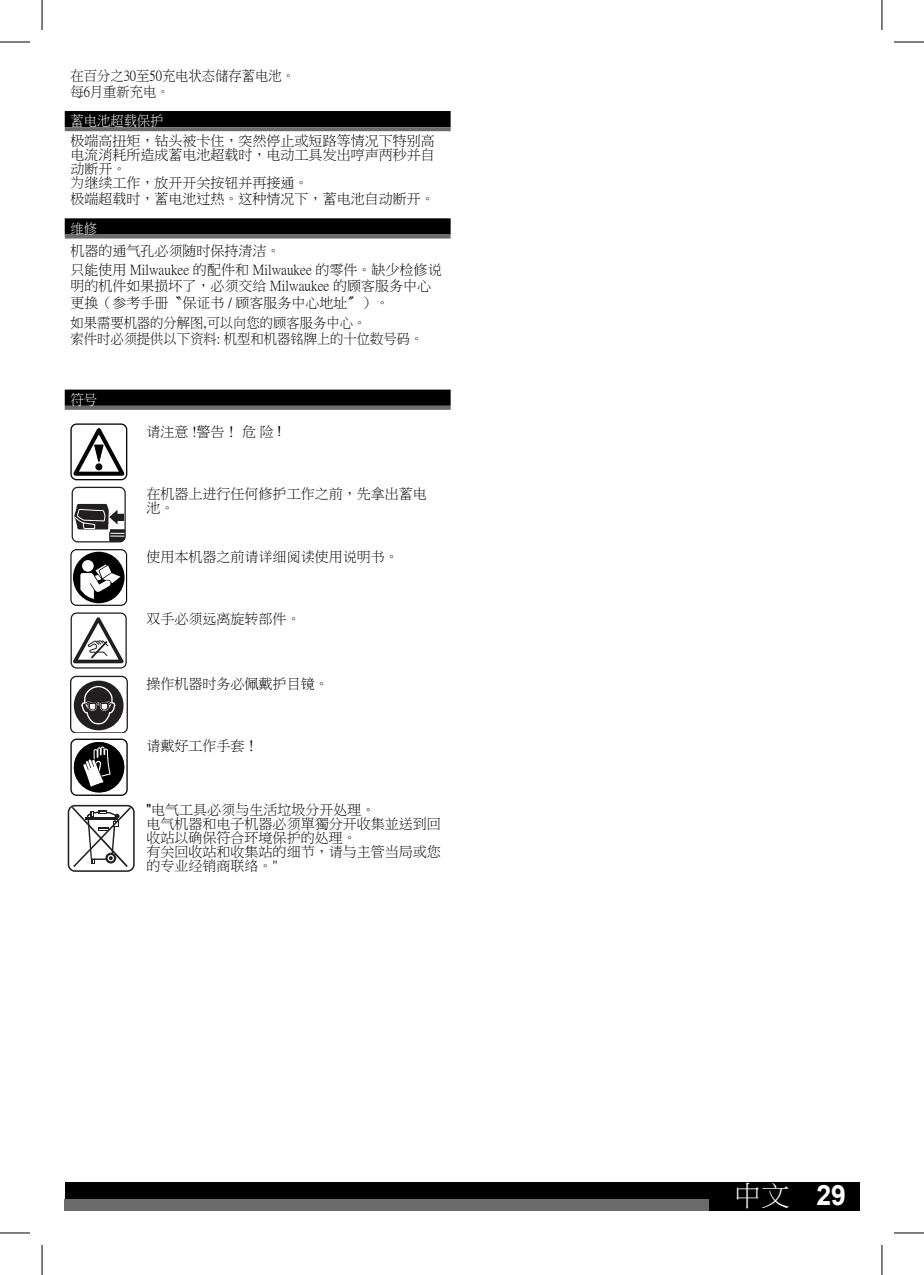
<style>
.page{position:relative;width:924px;height:1275px;background:#fff}
.page>*{position:absolute;margin:0;border:0;box-sizing:border-box;transform-origin:0 0}
.t1{font:28px "P Ming Li U";color:#fff}
.t2{font:14px/14px "P Ming Li U";color:#000}
.t3{font:14px/16px "P Ming Li U";color:#000;scale:.95 1}
.t4{font:14px "P Ming Li U";color:#fff;scale:.95 1}
.s1{font-family:"Arial"}
.s2{font-family:"Arial";font-weight:700}
</style>
<div class="page">
<div style="left:65px;top:1182px;width:793px;height:28px;background:#000"></div>
<div style="left:65px;top:1199px;width:725px;height:11px;background:#6b6b6b"></div>
<div style="left:708px;top:1182px;width:94px;height:28px;background:#000"></div>
<div style="left:65px;top:111px;width:385px;height:16px;background:#000"></div>
<svg style="left:65px;top:127px;width:385px;height:4px;background:#707070"></svg>
<div style="left:65px;top:218px;width:385px;height:16px;background:#000"></div>
<hr style="left:65px;top:234px;width:385px;height:4px;background:#6b6b6b">
<div style="left:65px;top:389px;width:385px;height:17px;background:#000"></div>
<svg style="left:65px;top:406px;width:385px;height:4px;background:#717171"></svg>
<svg style="left:70px;top:423px;width:58px;height:56px"></svg>
<svg style="left:72px;top:504px;width:53px;height:38px"></svg>
<div style="left:72px;top:487px;width:54px;height:55px;border:1px solid #231f20;border-radius:5px"></div>
<div style="left:70px;top:549px;width:57px;height:57px;border:1px solid #000;border-radius:6px"></div>
<div style="left:73px;top:552px;width:51px;height:51px;background:#000;border-radius:50%"></div>
<div style="left:82px;top:560px;width:12px;height:12px;background:#fff;border-radius:50%"></div>
<svg style="left:80px;top:564px;width:40px;height:35px"></svg>
<svg style="left:71px;top:612px;width:56px;height:56px"></svg>
<svg style="left:70px;top:612px;width:57px;height:54px"></svg>
<div style="left:70px;top:676px;width:57px;height:57px;border:1px solid #231f20;border-radius:6px"></div>
<div style="left:74px;top:680px;width:49px;height:50px;background:#231f20;border-radius:50%"></div>
<svg style="left:81px;top:685px;width:35px;height:40px"></svg>
<div style="left:70px;top:738px;width:57px;height:57px;border:1px solid #000;border-radius:6px"></div>
<svg style="left:71px;top:739px;width:56px;height:56px"></svg>
<hr style="left:0;top:42px;width:30px;height:1px;background:#000">
<hr style="left:893px;top:42px;width:30px;height:1px;background:#000">
<hr style="left:0;top:1232px;width:30px;height:1px;background:#000">
<hr style="left:893px;top:1232px;width:30px;height:1px;background:#000">
<hr style="left:42px;top:0;width:1px;height:30px;background:#000">
<hr style="left:42px;top:1245px;width:1px;height:30px;background:#000">
<hr style="left:881px;top:0;width:1px;height:30px;background:#000">
<hr style="left:881px;top:1245px;width:1px;height:30px;background:#000">
<div style="left:68px;top:805px;width:67px;height:67px;background:#fff;border:2px solid #231f20;border-radius:7px"></div>
<svg style="left:72px;top:806px;width:58px;height:61px"></svg>
<p class="t3" style="left:70px;top:68px;width:238px">在百分之30至50充电状态储存蓄电池。每6月重新充电。</p>
<p class="t4" style="left:70px;top:114px;width:99px">蓄电池超载保护</p>
<p class="t2" style="left:70px;top:134px;width:366px">极端高扭矩，钻头被卡住，突然停止或短路等情况下特别高电流消耗所造成蓄电池超载时，电动工具发出哼声两秒并自动断开。<br>为继续工作，放开开关按钮并再接通。</p>
<p class="t2" style="left:70px;top:192px;width:366px">极端超载时，蓄电池过热。这种情况下，蓄电池自动断开。</p>
<p class="t4" style="left:70px;top:221px;width:29px">维修</p>
<p class="t2" style="left:70px;top:240px;width:372px;line-height:20px">机器的通气孔必须随时保持清洁。<br>只能使用 Milwaukee 的配件和 Milwaukee 的零件。缺少检修说</p>
<p class="t2" style="left:70px;top:278px;width:362px;line-height:16px">明的机件如果损坏了，必须交给 Milwaukee 的顾客服务中心更换（参考手册〝保证书 / 顾客服务中心地址〞）。</p>
<p class="t3" style="left:70px;top:314px;width:373px">如果需要机器的分解图,可以向您的顾客服务中心。<br>索件时必须提供以下资料: 机型和机器铭牌上的十位数号码。</p>
<p class="t4" style="left:70px;top:392px;width:29px">符号</p>
<p class="t2" style="left:146px;top:425px;width:136px">请注意 !警告！ 危 险 <span class="s1">!</span></p>
<p class="t2" style="left:146px;top:486px;width:281px">在机器上进行任何修护工作之前，先拿出蓄电池。</p>
<p class="t2" style="left:146px;top:550px;width:253px">使用本机器之前请详细阅读使用说明书。</p>
<p class="t2" style="left:146px;top:612px;width:155px">双手必须远离旋转部件。</p>
<p class="t2" style="left:146px;top:676px;width:183px">操作机器时务必佩戴护目镜。</p>
<p class="t2" style="left:146px;top:739px;width:113px">请戴好工作手套！</p>
<p class="t2" style="left:146px;top:802px;width:296px"><span class="s1">"</span>电气工具必须与生活垃圾分开处理。<br>电气机器和电子机器必须單獨分开收集並送到回收站以确保符合环境保护的处理。<br>有关回收站和收集站的细节，请与主管当局或您的专业经销商联络。"</p>
<h1 class="t1" style="left:733px;top:1181px;width:114px">中文 <span class="s2">29</span></h1>
</div>
